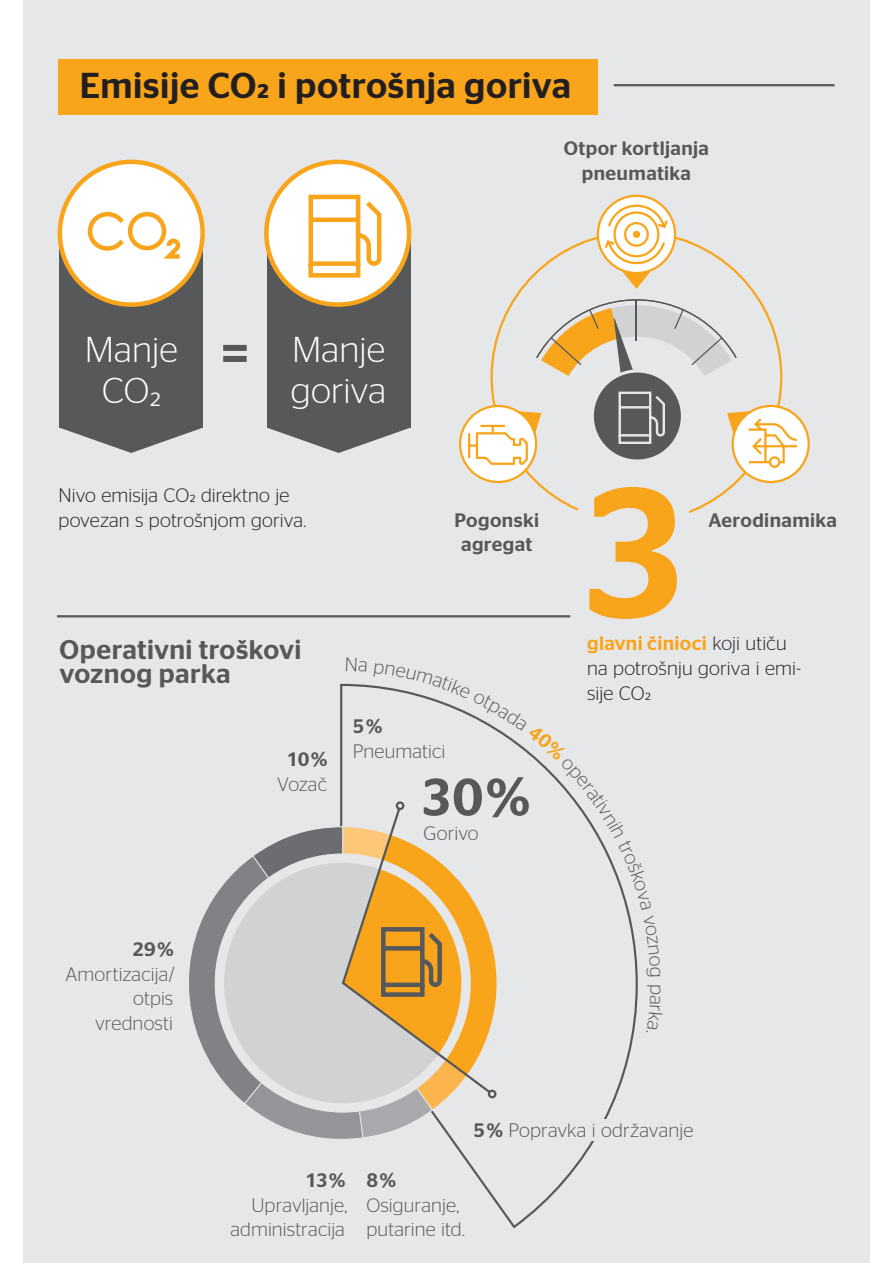
<style>
.page{position:relative;width:893px;height:1263px;background:#fff}
.page>*{position:absolute;margin:0;border:0;box-sizing:border-box;transform-origin:0 0}
.Copy{font:500 184.35px "Continental Stag Sans";color:#f9a51b}
.Copy-2{font:500 52.5px "Continental Stag Sans";color:#57585a}
.Head_Bereich{font:500 36px "Continental Stag Sans";letter-spacing:.015em;color:#231f20}
.Copy-3{font:300 36px/41.2px "Continental Stag Sans";letter-spacing:.005em;color:#fff}
.Copy-4{font:500 27px/24.8px "Continental Stag Sans";letter-spacing:.01em;color:#57585a}
.Copy-5{font:300 19.5px/24.8px "Continental Stag Sans";letter-spacing:.005em;color:#57585a}
.Copy-6{font:300 19.5px/24.8px "Continental Stag Sans";letter-spacing:.005em;color:#231f20}
.Copy-7{font:500 19.5px/24.8px "Continental Stag Sans";letter-spacing:.02em;color:#57585a;text-align:center}
.s1{font-weight:500}
.s2{font-weight:500;color:#f9a51b}
</style>
<div class="page">
<div style="left:23px;top:0;width:847px;height:1263px;background:#e6e7e9"></div>
<svg style="left:622px;top:271px;width:29px;height:18px"></svg>
<svg style="left:460px;top:406px;width:76px;height:76px"></svg>
<div style="left:459px;top:405px;width:78px;height:78px;border:2px solid #f9a51b;border-radius:50%"></div>
<svg style="left:733px;top:406px;width:76px;height:76px"></svg>
<svg style="left:467px;top:299px;width:332px;height:170px"></svg>
<svg style="left:598px;top:196px;width:77px;height:77px"></svg>
<div style="left:597px;top:195px;width:79px;height:79px;border:2px solid #f9a51b;border-radius:50%"></div>
<svg style="left:603px;top:203px;width:67px;height:62px;background:#fce7c5"></svg>
<hr style="left:57px;top:615px;width:513px;height:2px;background:#57585a">
<div style="left:267px;top:231px;width:143px;height:197px;background:#57585a"></div>
<svg style="left:345px;top:428px;width:64px;height:23px"></svg>
<div style="left:266px;top:162px;width:143px;height:143px;background:#fff;border-radius:50%"></div>
<div style="left:264px;top:160px;width:147px;height:147px;border:4px solid #f9a51b;border-radius:50%"></div>
<svg style="left:308px;top:194px;width:74px;height:84px"></svg>
<div style="left:60px;top:231px;width:143px;height:197px;background:#57585a"></div>
<svg style="left:61px;top:428px;width:141px;height:25px"></svg>
<div style="left:60px;top:162px;width:143px;height:143px;background:#fff;border-radius:50%"></div>
<div style="left:58px;top:160px;width:147px;height:147px;border:4px solid #f9a51b;border-radius:50%"></div>
<svg style="left:87px;top:211px;width:94px;height:48px"></svg>
<svg style="left:250px;top:274px;width:95px;height:344px"></svg>
<hr style="left:614px;top:84px;width:220px;height:2px;background:#57585a">
<div style="left:58px;top:59px;width:540px;height:55px;background:#f9a51b"></div>
<svg style="left:189px;top:683px;width:449px;height:546px"></svg>
<p class="Head_Bereich" style="left:80px;top:64px;width:493px">Emisije CO2 i potrošnja goriva</p>
<p class="Copy-7" style="left:564px;top:136px;width:147px">Otpor kortljanja pneumatika</p>
<p class="Copy-3" style="left:85px;top:328px;width:95px">Manje</p>
<p class="Copy-2" style="left:222px;top:321px;width:28px">=</p>
<p class="Copy-3" style="left:102px;top:369px;width:60px">CO2</p>
<p class="Copy-3" style="left:291px;top:328px;width:97px">Manje goriva</p>
<p class="Copy-6" style="left:58px;top:482px;width:249px">Nivo emisija CO2 direktno je povezan s potrošnjom goriva.</p>
<p class="Copy-4" style="left:60px;top:637px;width:243px">Operativni troškovi voznog parka</p>
<p class="Copy-7" style="left:455px;top:507px;width:86px">Pogonski agregat</p>
<p class="Copy-5" style="left:65px;top:936px;width:111px;text-align:right"><span class="s1">29%<br></span>Amortizacija/ otpis vrednosti</p>
<p class="Copy-5" style="left:277px;top:746px;width:52px;text-align:center"><span class="s1">10%<br></span>Vozač</p>
<p class="Copy-5" style="left:353px;top:713px;width:94px"><span class="s1">5%<br></span>Pneumatici</p>
<p class="Copy-2" style="left:421px;top:767px;width:111px">30%</p>
<p class="Copy-5" style="left:423px;top:821px;width:57px">Gorivo</p>
<p class="Copy" style="left:579px;top:447px;width:112px">3</p>
<p class="Copy-7" style="left:708px;top:507px;width:130px">Aerodinamika</p>
<p class="Copy-6" style="left:587px;top:631px;width:215px"><span class="s2">glavni činioci</span> koji utiču na potrošnju goriva i emi&shy;sije CO2</p>
<p class="Copy-5" style="left:230px;top:1167px;width:119px;text-align:right"><span class="s1">13%<br></span>Upravljanje, administracija</p>
<p class="Copy-5" style="left:473px;top:1118px;width:221px"><span class="s1">5%</span> Popravka i održavanje</p>
<p class="Copy-5" style="left:366px;top:1167px;width:100px"><span class="s1">8%<br></span>Osiguranje, putarine itd.</p>
</div>
